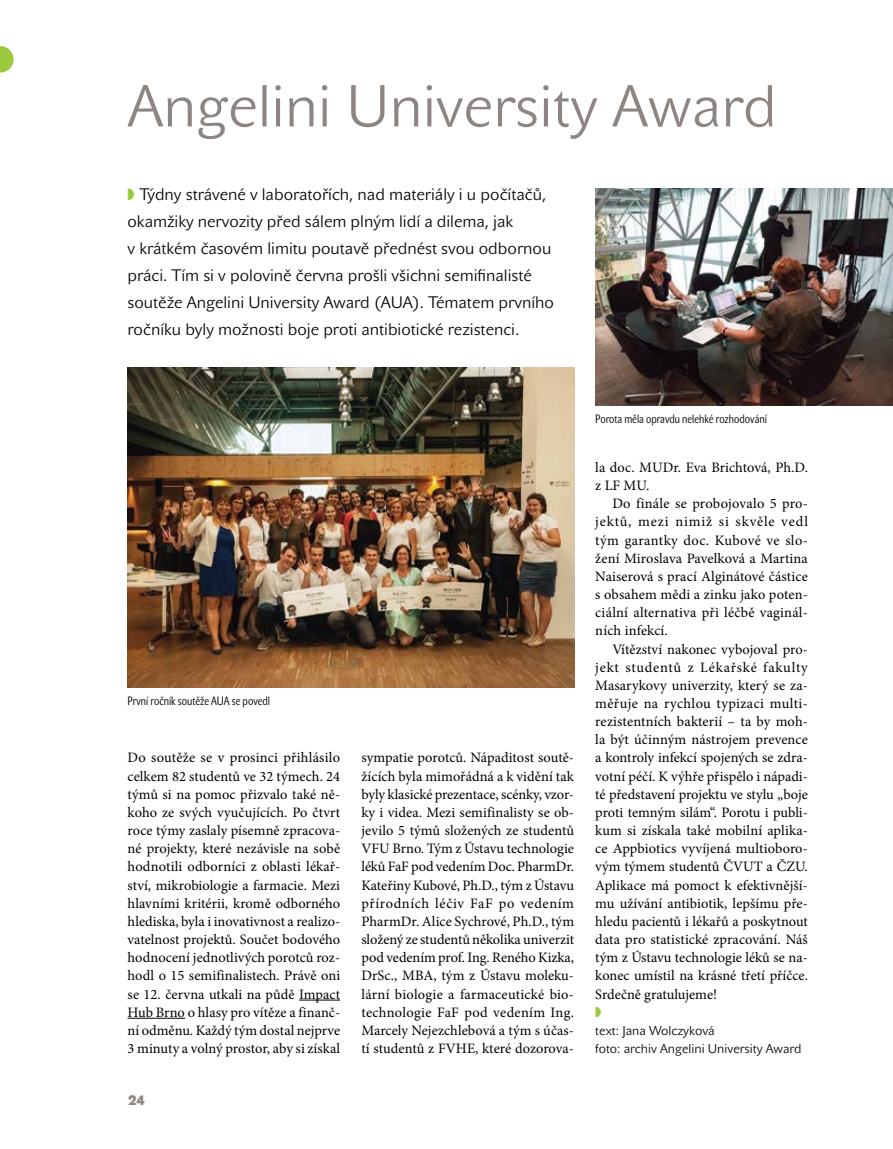
<style>
.page{position:relative;width:893px;height:1149px;background:#fff}
.page>*{position:absolute;margin:0;border:0;box-sizing:border-box;transform-origin:0 0}
.nad1{font:58.5px "John Sans Lite Pro";color:#8d8581}
.perex{font:16.5px/27px "John Sans Lite Pro";color:#000}
.Normální_bez{font:14.4px/18.1px "Minion Pro";color:#000;text-align:justify}
.Normální{font:14.4px/18.1px "Minion Pro";letter-spacing:.005em;color:#000;text-align:justify}
.t1{font:700 13.5px "John Sans Heavy Pro";color:#8d8581}
.foto{font:12.75px "John Sans Lite Pro";color:#000}
.jmeno{font:12.75px "John Sans Lite Pro";color:#000}
.popisek{font:12px "John Sans Cond Lite Pro";color:#000}
</style>
<div class="page">
<svg style="left:0;top:46px;width:14px;height:26px"></svg>
<hr style="left:299px;top:999px;width:41px;height:1px;background:#000">
<hr style="left:128px;top:1017px;width:57px;height:1px;background:#000">
<img style="left:128px;top:367px;width:446px;height:320px">
<img style="left:595px;top:188px;width:298px;height:217px">
<p class="nad1" style="left:128px;top:72px;width:651px">Angelini University Award</p>
<p class="perex" style="left:128px;top:181px;width:428px;text-indent:12px">Týdny strávené v laboratořích, nad materiály i u počítačů, okamžiky nervozity před sálem plným lidí a dilema, jak<br>v krátkém časovém limitu poutavě přednést svou odbornou práci. Tím si v polovině června prošli všichni semifinalisté soutěže Angelini University Award (AUA). Tématem prvního ročníku byly možnosti boje proti antibiotické rezistenci.</p>
<p class="popisek" style="left:128px;top:693px;width:144px">První ročník soutěže AUA se povedl</p>
<p class="Normální_bez" style="left:128px;top:748px;width:214px">Do soutěže se v prosinci přihlásilo celkem 82 studentů ve 32 týmech. 24 týmů si na pomoc přizvalo také ně&shy;koho ze svých vyučujících. Po čtvrt roce týmy zaslaly písemně zpracova&shy;né projekty, které nezávisle na sobě hodnotili odborníci z oblasti lékař&shy;ství, mikrobiologie a farmacie. Mezi hlavními kritérii, kromě odborného hlediska, byla i inovativnost a realizo&shy;vatelnost projektů. Součet bodového hodnocení jednotlivých porotců roz&shy;hodl o 15 semifinalistech. Právě oni se 12. června utkali na půdě Impact Hub Brno o hlasy pro vítěze a finanč&shy;ní odměnu. Každý tým dostal nejprve 3 minuty a volný prostor, aby si získal</p>
<p class="Normální_bez" style="left:361px;top:748px;width:214px">sympatie porotců. Nápaditost soutě&shy;žících byla mimořádná a k vidění tak byly klasické prezentace, scénky, vzor&shy;ky i videa. Mezi semifinalisty se ob&shy;jevilo 5 týmů složených ze studentů VFU Brno. Tým z Ústavu technologie léků FaF pod vedením Doc. PharmDr.<br>Kateřiny Kubové, Ph.D., tým z Ústavu přírodních léčiv FaF po vedením PharmDr. Alice Sychrové, Ph.D., tým složený ze studentů několika univerzit pod vedením prof. Ing. Reného Kizka, DrSc., MBA, tým z Ústavu moleku&shy;lární biologie a farmaceutické bio&shy;technologie FaF pod vedením Ing.<br>Marcely Nejezchlebová a tým s účas&shy;tí studentů z FVHE, které dozorova-</p>
<p class="t1" style="left:128px;top:1092px;width:18px">24</p>
<p class="popisek" style="left:595px;top:411px;width:173px">Porota měla opravdu nelehké rozhodování</p>
<p class="Normální_bez" style="left:595px;top:458px;width:214px">la doc. MUDr. Eva Brichtová, Ph.D. z LF MU.</p>
<p class="Normální" style="left:595px;top:494px;width:214px;text-indent:17px">Do finále se probojovalo 5 pro&shy;jektů, mezi nimiž si skvěle vedl tým garantky doc. Kubové ve slo&shy;žení Miroslava Pavelková a Martina Naiserová s prací Alginátové částice s obsahem mědi a zinku jako poten&shy;ciální alternativa při léčbě vaginál&shy;ních infekcí.</p>
<p class="Normální" style="left:595px;top:639px;width:214px;text-indent:17px">Vítězství nakonec vybojoval pro&shy;jekt studentů z Lékařské fakulty Masarykovy univerzity, který se za&shy;měřuje na rychlou typizaci multi&shy;rezistentních bakterií – ta by moh&shy;la být účinným nástrojem prevence a kontroly infekcí spojených se zdra&shy;votní péčí. K výhře přispělo i nápadi&shy;té představení projektu ve stylu „boje proti temným silám“. Porotu i publi&shy;kum si získala také mobilní aplika&shy;ce Appbiotics vyvíjená multioboro&shy;vým týmem studentů ČVUT a ČZU.<br>Aplikace má pomoct k efektivnější&shy;mu užívání antibiotik, lepšímu pře&shy;hledu pacientů i lékařů a poskytnout data pro statistické zpracování. Náš tým z Ústavu technologie léků se na&shy;konec umístil na krásné třetí příčce.<br>Srdečně gratulujeme!</p>
<p class="jmeno" style="left:595px;top:1022px;width:121px">text: Jana Wolczyková</p>
<p class="foto" style="left:595px;top:1040px;width:208px">foto: archiv Angelini University Award</p>
</div>
